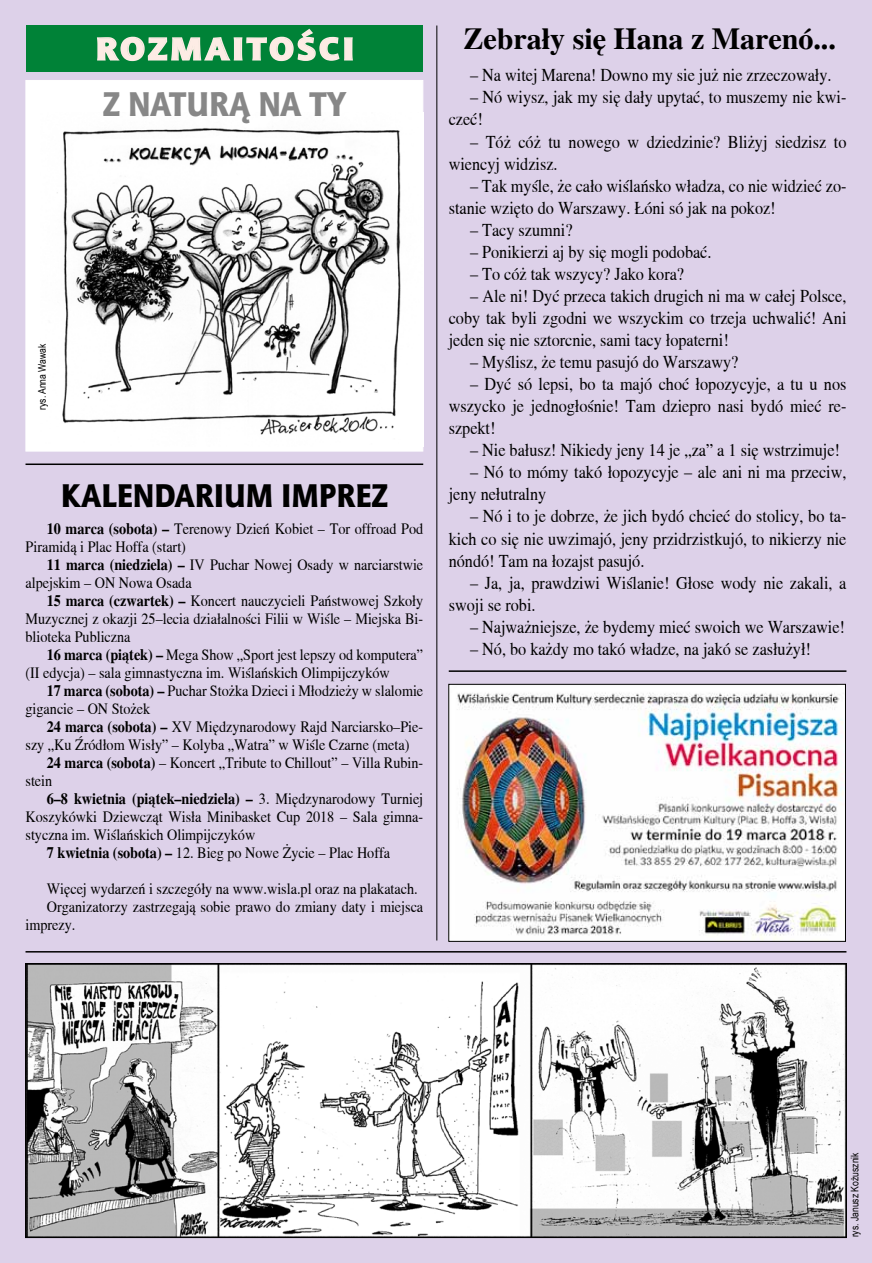
<style>
.page{position:relative;width:872px;height:1263px;background:#ddd1e9}
.page>*{position:absolute;margin:0;border:0;box-sizing:border-box;transform-origin:0 0}
.t1{font:34.5px "Aerton TTEFN Black";color:#878787;scale:.9 1}
.t2{font:33px "Aerton TTEFN Black";color:#000;scale:.9 1}
.t3{font:31.5px "Aerton TTEFN Black";letter-spacing:.09em;color:#fdece5;scale:1.1 1}
.t4{font:700 30px "Toronto";color:#000}
.t5{font:18px/22px "Toronto";color:#000;scale:.9 1}
.t6{font:15.75px/18px "Toronto";color:#000;scale:.9 1}
.t7{font:700 15.75px "Toronto";color:#000;scale:.9 1}
.t8{font:10.5px "Arial Narrow";color:#000}
.s1{font-weight:700}
.s2{font-weight:400}
</style>
<div class="page">
<hr style="left:436px;top:26px;width:1px;height:914px;background:#000">
<hr style="left:26px;top:951px;width:820px;height:1px;background:#000">
<div style="left:27px;top:26px;width:396px;height:46px;background:#008237"></div>
<svg style="left:97px;top:28px;width:256px;height:34px"></svg>
<div style="left:26px;top:80px;width:397px;height:371px;background:#fff"></div>
<hr style="left:26px;top:463px;width:397px;height:2px;background:#000">
<img style="left:27px;top:965px;width:817px;height:271px">
<img style="left:57px;top:112px;width:366px;height:334px">
<img style="left:450px;top:686px;width:394px;height:254px">
<div style="left:448px;top:684px;width:398px;height:258px;border:1px solid #000"></div>
<hr style="left:449px;top:670px;width:397px;height:2px;background:#000">
<h3 class="t3" style="left:96px;top:29px;width:237px">ROZMAITOŚCI</h3>
<h3 class="t4" style="left:463px;top:22px;width:374px">Zebrały się Hana z Marenó...</h3>
<h1 class="t1" style="left:103px;top:83px;width:272px">Z NATURĄ NA TY</h1>
<p class="t8" style="left:35px;top:410px;width:68px;rotate:-90deg">rys. Anna Wawak</p>
<h2 class="t2" style="left:61px;top:475px;width:365px">KALENDARIUM IMPREZ</h2>
<p class="t6" style="left:26px;top:519px;width:443px;text-indent:21px"><span class="s1">10 marca (sobota) –</span> Terenowy Dzień Kobiet – Tor offroad Pod<br>Piramidą i Plac Hoffa (start)</p>
<p class="t6" style="left:26px;top:555px;width:443px;text-indent:21px"><span class="s1">11 marca (niedziela) –</span> IV Puchar Nowej Osady w narciarstwie alpejskim – ON Nowa Osada</p>
<p class="t6" style="left:26px;top:591px;width:443px;text-align:justify;text-indent:21px"><span class="s1">15 marca (czwartek) –</span> Koncert nauczycieli Państwowej Szkoły Muzycznej z okazji 25–lecia działalności Filii w Wiśle – Miejska Bi&shy;blioteka Publiczna</p>
<p class="t6" style="left:26px;top:645px;width:443px;text-indent:21px"><span class="s1">16 marca (piątek) –</span> Mega Show „Sport jest lepszy od komputera” (II edycja) – sala gimnastyczna im. Wiślańskich Olimpijczyków</p>
<p class="t6" style="left:26px;top:681px;width:443px;text-indent:21px"><span class="s1">17 marca (sobota) –</span> Puchar Stożka Dzieci i Młodzieży w slalomie gigancie – ON Stożek</p>
<p class="t6" style="left:47px;top:717px;width:420px"><span class="s1">24 marca (sobota) –</span> XV Międzynarodowy Rajd Narciarsko–Pie-</p>
<p class="t6" style="left:26px;top:735px;width:428px">szy „Ku Źródłom Wisły” – Kolyba „Watra” w Wiśle Czarne (meta)</p>
<p class="t6" style="left:47px;top:753px;width:420px"><span class="s1">24 marca (sobota)</span> – Koncert „Tribute to Chillout” – Villa Rubin-</p>
<p class="t6" style="left:26px;top:771px;width:31px">stein</p>
<p class="t7" style="left:47px;top:789px;width:420px">6–8 kwietnia (piątek–niedziela) – <span class="s2">3. Międzynarodowy Turniej</span></p>
<p class="t6" style="left:26px;top:807px;width:443px">Koszykówki Dziewcząt Wisła Minibasket Cup 2018 – Sala gimna-</p>
<p class="t6" style="left:26px;top:825px;width:257px">styczna im. Wiślańskich Olimpijczyków</p>
<p class="t6" style="left:47px;top:843px;width:383px"><span class="s1">7 kwietnia (sobota) –</span> 12. Bieg po Nowe Życie – Plac Hoffa</p>
<p class="t6" style="left:47px;top:879px;width:414px">Więcej wydarzeń i szczegóły na www.wisla.pl oraz na plakatach.</p>
<p class="t6" style="left:47px;top:897px;width:420px">Organizatorzy zastrzegają sobie prawo do zmiany daty i miejsca</p>
<p class="t6" style="left:26px;top:915px;width:57px">imprezy.</p>
<p class="t5" style="left:470px;top:64px;width:403px">– Na witej Marena! Downo my sie już nie zrzeczowały.</p>
<p class="t5" style="left:449px;top:86px;width:443px;text-indent:21px">– Nó wiysz, jak my się dały upytać, to muszemy nie kwi&shy;czeć!</p>
<p class="t5" style="left:449px;top:130px;width:443px;text-indent:21px">– Tóż cóż tu nowego w dziedzinie? Bliżyj siedzisz to wiencyj widzisz.</p>
<p class="t5" style="left:449px;top:175px;width:443px;text-indent:21px">– Tak myśle, że cało wiślańsko władza, co nie widzieć zo&shy;stanie wzięto do Warszawy. Łóni só jak na pokoz!</p>
<p class="t5" style="left:470px;top:219px;width:115px">– Tacy szumni?</p>
<p class="t5" style="left:470px;top:241px;width:270px">– Ponikierzi aj by się mogli podobać.</p>
<p class="t5" style="left:470px;top:263px;width:239px">– To cóż tak wszycy? Jako kora?</p>
<p class="t5" style="left:449px;top:285px;width:443px;text-align:justify;text-indent:21px">– Ale ni! Dyć przeca takich drugich ni ma w całej Polsce, coby tak byli zgodni we wszyckim co trzeja uchwalić! Ani jeden się nie sztorcnie, sami tacy łopaterni!</p>
<p class="t5" style="left:470px;top:351px;width:300px">– Myślisz, że temu pasujó do Warszawy?</p>
<p class="t5" style="left:449px;top:373px;width:443px;text-align:justify;text-indent:21px">– Dyć só lepsi, bo ta majó choć łopozycyje, a tu u nos wszycko je jednogłośnie! Tam dziepro nasi bydó mieć re&shy;szpekt!</p>
<p class="t5" style="left:470px;top:439px;width:412px">– Nie bałusz! Nikiedy jeny 14 je „za” a 1 się wstrzimuje!</p>
<p class="t5" style="left:449px;top:461px;width:443px;text-indent:21px">– Nó to mómy takó łopozycyje – ale ani ni ma przeciw, jeny nełutralny</p>
<p class="t5" style="left:449px;top:505px;width:443px;text-align:justify;text-indent:21px">– Nó i to je dobrze, że jich bydó chcieć do stolicy, bo ta&shy;kich co się nie uwzimajó, jeny przidrzistkujó, to nikierzy nie nóndó! Tam na łozajst pasujó.</p>
<p class="t5" style="left:449px;top:571px;width:443px;text-indent:21px">– Ja, ja, prawdziwi Wiślanie! Głose wody nie zakali, a swoji se robi.</p>
<p class="t5" style="left:470px;top:616px;width:418px">– Najważniejsze, że bydemy mieć swoich we Warszawie!</p>
<p class="t5" style="left:470px;top:638px;width:380px">– Nó, bo każdy mo takó władze, na jakó se zasłużył!</p>
<p class="t8" style="left:847px;top:1237px;width:87px;rotate:-90deg">rys. Janusz Kożusznik</p>
</div>
